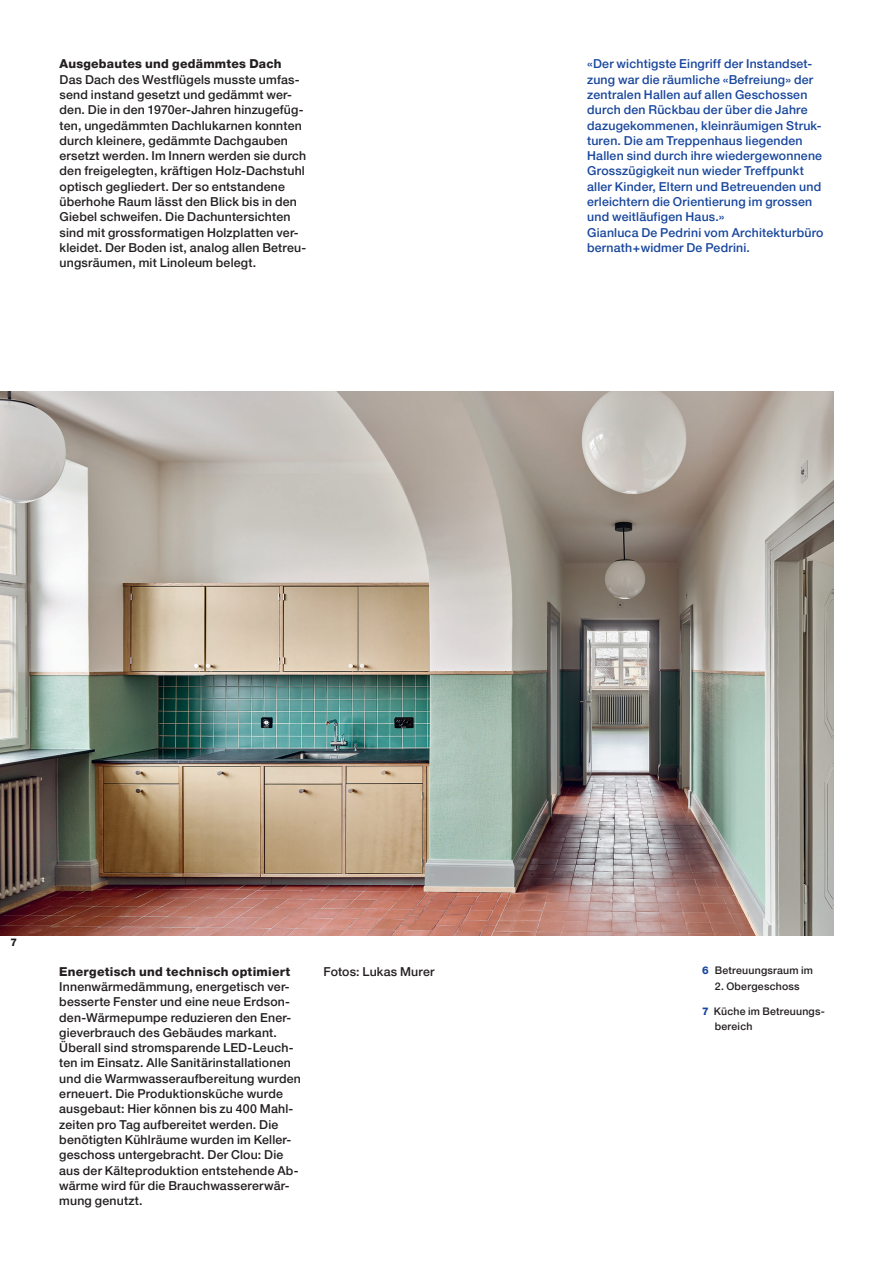
<style>
.page{position:relative;width:885px;height:1263px;background:#fff}
.page>*{position:absolute;margin:0;border:0;box-sizing:border-box;transform-origin:0 0}
._05_Text_Medium_8_2p{font:500 12.3px/15.3px "Helvetica Neue LT Pro";letter-spacing:.015em;color:#231f20}
._05_Text_Medium_8_2p-2{font:500 12.3px/15.3px "Helvetica Neue LT Pro";letter-spacing:.015em;color:#18469d}
._05_UT_Heavy_8_2pt{font:800 12.3px "Helvetica Neue LT Pro";letter-spacing:.02em;color:#231f20}
._06_Legenden_Medium{font:500 10.5px/15.3px "Helvetica Neue LT Pro";letter-spacing:.02em;color:#231f20}
._06_Legenden_Medium-2{font:800 10.5px "Helvetica Neue LT Pro";color:#231f20}
.s1{font-weight:800;color:#18469d}
</style>
<div class="page">
<img style="left:0;top:391px;width:833px;height:544px">
<h3 class="_05_UT_Heavy_8_2pt" style="left:60px;top:57px;width:223px">Ausgebautes und gedämmtes Dach</h3>
<p class="_05_Text_Medium_8_2p" style="left:60px;top:71px;width:248px">Das Dach des Westflügels musste umfas&shy;send instand gesetzt und gedämmt wer&shy;den. Die in den 1970er-Jahren hinzugefüg&shy;ten, ungedämmten Dachlukarnen konnten durch kleinere, gedämmte Dachgauben ersetzt werden. Im Innern werden sie durch den freigelegten, kräftigen Holz-Dachstuhl optisch gegliedert. Der so entstandene überhohe Raum lässt den Blick bis in den Giebel schweifen. Die Dachuntersichten sind mit grossformatigen Holzplatten ver&shy;kleidet. Der Boden ist, analog allen Betreu&shy;ungsräumen, mit Linoleum belegt.</p>
<p class="_05_Text_Medium_8_2p-2" style="left:587px;top:56px;width:236px">«Der wichtigste Eingriff der Instandset&shy;zung war die räumliche «Befreiung» der zentralen Hallen auf allen Geschossen durch den Rückbau der über die Jahre dazugekommenen, kleinräumigen Struk&shy;turen. Die am Treppenhaus liegenden Hallen sind durch ihre wiedergewonnene Grosszügigkeit nun wieder Treffpunkt aller Kinder, Eltern und Betreuenden und erleichtern die Orientierung im grossen und weitläufigen Haus.»</p>
<p class="_05_Text_Medium_8_2p-2" style="left:587px;top:224px;width:238px">Gianluca De Pedrini vom Architekturbüro bernath+widmer De Pedrini.</p>
<p class="_06_Legenden_Medium-2" style="left:11px;top:936px;width:8px">7</p>
<h3 class="_05_UT_Heavy_8_2pt" style="left:59px;top:964px;width:232px">Energetisch und technisch optimiert</h3>
<p class="_05_Text_Medium_8_2p" style="left:59px;top:979px;width:243px">Innenwärmedämmung, energetisch ver&shy;besserte Fenster und eine neue Erdson&shy;den-Wärmepumpe reduzieren den Ener&shy;gieverbrauch des Gebäudes markant.<br>Überall sind stromsparende LED-Leuch&shy;ten im Einsatz. Alle Sanitärinstallationen und die Warmwasseraufbereitung wurden erneuert. Die Produktionsküche wurde ausgebaut: Hier können bis zu 400 Mahl&shy;zeiten pro Tag aufbereitet werden. Die benötigten Kühlräume wurden im Keller&shy;geschoss untergebracht. Der Clou: Die aus der Kälteproduktion entstehende Ab&shy;wärme wird für die Brauchwassererwär&shy;mung genutzt.</p>
<p class="_05_Text_Medium_8_2p" style="left:323px;top:963px;width:113px">Fotos: Lukas Murer</p>
<p class="_06_Legenden_Medium" style="left:702px;top:963px;width:112px"><span class="s1">6</span> Betreuungsraum im</p>
<p class="_06_Legenden_Medium" style="left:714px;top:978px;width:86px">2. Obergeschoss</p>
<p class="_06_Legenden_Medium" style="left:714px;top:1003px;width:112px;text-indent:-13px"><span class="s1">7</span> Küche im Betreuungs&shy;bereich</p>
</div>
